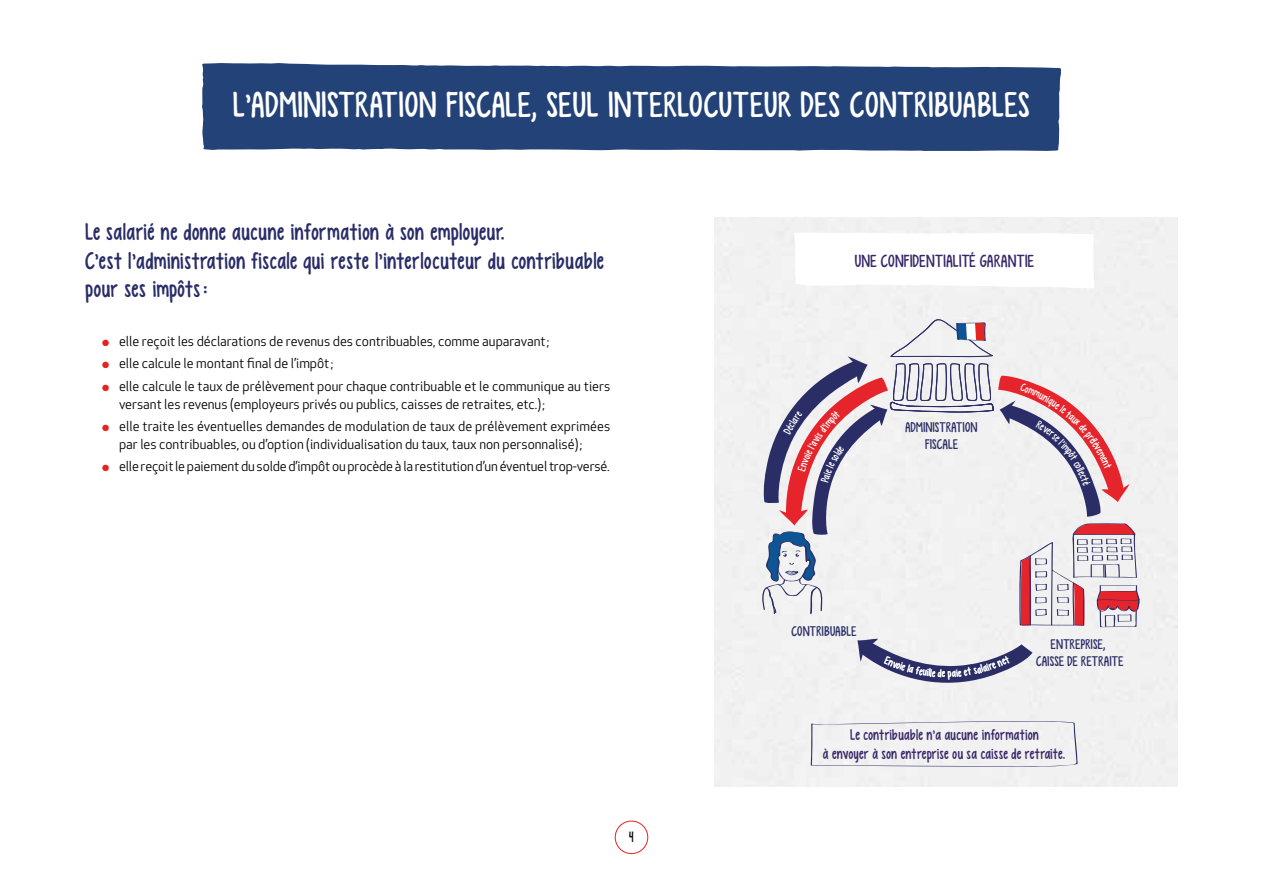
<style>
.page{position:relative;width:1263px;height:893px;background:#fff}
.page>*{position:absolute;margin:0;border:0;box-sizing:border-box;transform-origin:0 0}
.t1{font:36px "KG Empireof Dirt";letter-spacing:.025em;color:#fff}
.t2{font:24px/28.8px "KG Empireof Dirt";letter-spacing:.015em;color:#292c67}
.t3{font:17.55px "KG Empireof Dirt";letter-spacing:.025em;color:#392769}
.t4{font:15.45px/18.5px "KG Empireof Dirt";letter-spacing:.015em;color:#392769;text-align:center}
.t5{font:15px "KG Empireof Dirt";color:#000}
.t6{font:13.95px/16.8px "KG Empireof Dirt";letter-spacing:.025em;color:#2b2d67;text-align:center}
.t7{font:13.5px/18px "Apex New";color:#000}
.s1{color:#e52322}
</style>
<div class="page">
<div style="left:615px;top:821px;width:33px;height:33px;border:1px solid #e52322;border-radius:50%"></div>
<div style="left:202px;top:63px;width:859px;height:88px;background:#234378"></div>
<svg style="left:794px;top:232px;width:300px;height:56px"></svg>
<div style="left:811px;top:721px;width:266px;height:46px;background:#f1f1f1"></div>
<svg style="left:857px;top:639px;width:176px;height:50px"></svg>
<svg style="left:762px;top:318px;width:378px;height:309px"></svg>
<h1 class="t1" style="left:233px;top:84px;width:799px">L’ADMINISTRATION FISCALE, SEUL INTERLOCUTEUR DES CONTRIBUABLES</h1>
<h2 class="t2" style="left:85px;top:217px;width:520px">Le salarié ne donne aucune information à son employeur.<br>C’est l’administration fiscale qui reste l’interlocuteur du contribuable pour ses impôts:</h2>
<p class="t7" style="left:102px;top:332px;width:449px"><span class="s1">●</span> elle reçoit les déclarations de revenus des contribuables, comme auparavant ;</p>
<p class="t7" style="left:102px;top:354px;width:233px"><span class="s1">●</span> elle calcule le montant final de l’impôt ;</p>
<p class="t7" style="left:119px;top:377px;width:493px;text-indent:-17px"><span class="s1">●</span> elle calcule le taux de prélèvement pour chaque contribuable et le communique au tiers versant les revenus (employeurs privés ou publics, caisses de retraites, etc.) ;</p>
<p class="t7" style="left:119px;top:417px;width:493px;text-indent:-17px"><span class="s1">●</span> elle traite les éventuelles demandes de modulation de taux de prélèvement exprimées par les contribuables, ou d’option (individualisation du taux, taux non personnalisé) ;</p>
<p class="t7" style="left:102px;top:457px;width:509px"><span class="s1">●</span> elle reçoit le paiement du solde d’impôt ou procède à la restitution d’un éventuel trop-versé.</p>
<p class="t5" style="left:629px;top:828px;width:6px">4</p>
<p class="t3" style="left:855px;top:251px;width:181px">UNE CONFIDENTIALITÉ GARANTIE</p>
<p class="t6" style="left:905px;top:419px;width:74px">ADMINISTRATION<br>FISCALE</p>
<p class="t6" style="left:791px;top:623px;width:67px">CONTRIBUABLE</p>
<p class="t6" style="left:1036px;top:636px;width:89px">ENTREPRISE,<br>CAISSE DE RETRAITE</p>
<p class="t4" style="left:823px;top:726px;width:244px">Le contribuable n’a aucune information<br>à envoyer à son entreprise ou sa caisse de retraite.</p>
</div>
